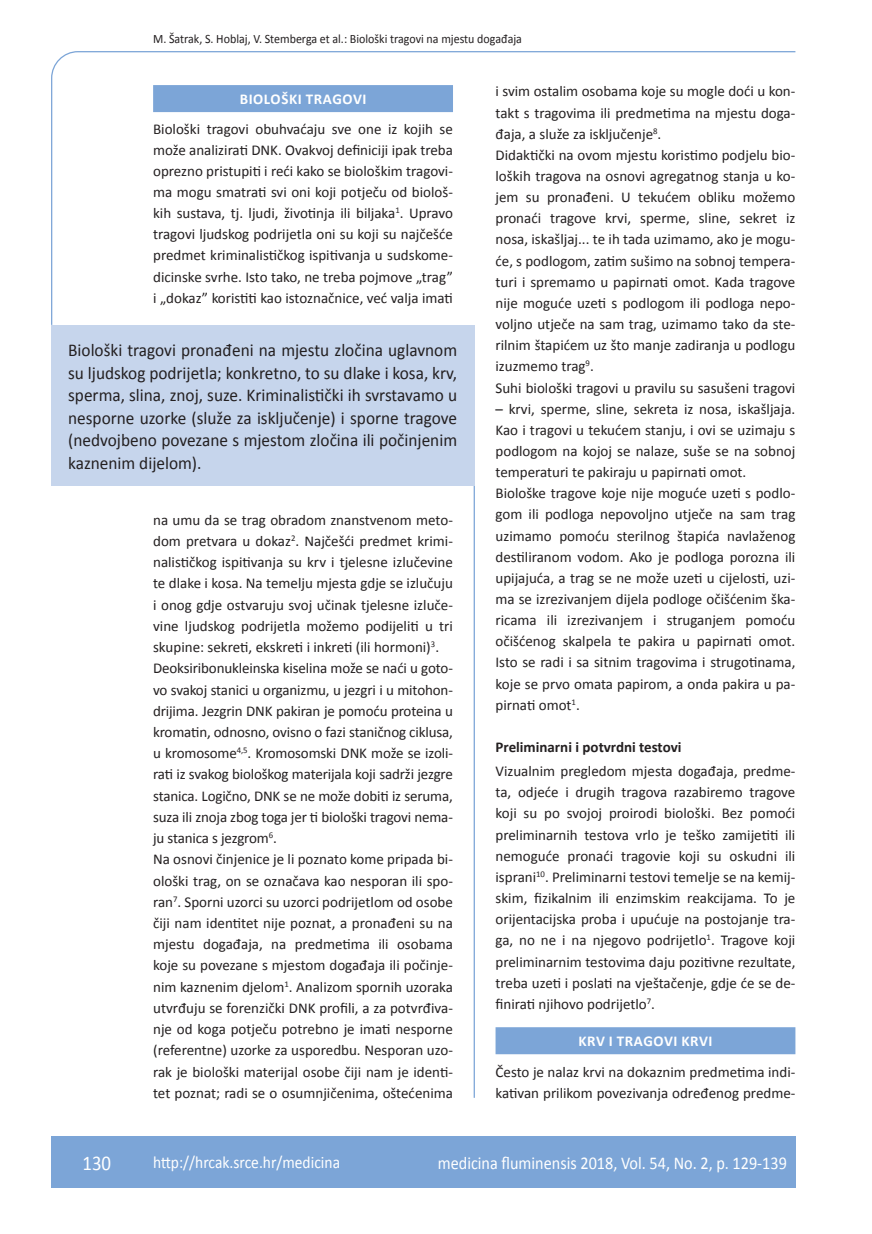
<style>
.page{position:relative;width:872px;height:1234px;background:#fff}
.page>*{position:absolute;margin:0;border:0;box-sizing:border-box;transform-origin:0 0}
.t1{font:21px "Calibri";color:#fff;scale:.9 1}
.t2{font:18px/22.5px "Calibri";color:#231f20;text-align:justify;scale:.96 1}
.t3{font:18px "Calibri";color:#fff;scale:.9 1}
.t4{font:17.25px "Calibri";color:#fff;scale:.9 1}
.t5{font:15px/21.1px "Calibri";color:#231f20}
.t6{font:700 15px "Calibri";letter-spacing:.04em;color:#fff}
.t7{font:700 15px "Calibri";color:#231f20}
.t8{font:12.75px "Calibri";color:#231f20;scale:.94 1}
</style>
<div class="page">
<svg style="left:51px;top:51px;width:745px;height:275px"></svg>
<hr style="left:473px;top:485px;width:2px;height:612px;background:#7ca5d7">
<div style="left:51px;top:1135px;width:744px;height:51px;background:#7ca5d7"></div>
<div style="left:153px;top:85px;width:300px;height:27px;background:#7ca5d7"></div>
<div style="left:495px;top:1026px;width:300px;height:27px;background:#7ca5d7"></div>
<div style="left:51px;top:325px;width:423px;height:160px;background:#c6d5ec"></div>
<p class="t8" style="left:153px;top:30px;width:394px">M. Šatrak, S. Hoblaj, V. Stemberga et al.: Biološki tragovi na mjestu događaja</p>
<p class="t6" style="left:240px;top:90px;width:128px">BIOLOŠKI TRAGOVI</p>
<p class="t5" style="left:153px;top:118px;width:301px;text-align:justify">Biološki tragovi obuhvaćaju sve one iz kojih se može analizirati DNK. Ovakvoj definiciji ipak treba oprezno pristupiti i reći kako se biološkim tragovi&shy;ma mogu smatrati svi oni koji potječu od biološ&shy;kih sustava, tj. ljudi, životinja ili biljaka<sup>1</sup>. Upravo tragovi ljudskog podrijetla oni su koji su najčešće predmet kriminalističkog ispitivanja u sudskome&shy;dicinske svrhe. Isto tako, ne treba pojmove „trag” i „dokaz” koristiti kao istoznačnice, već valja imati</p>
<p class="t2" style="left:68px;top:338px;width:406px">Biološki tragovi pronađeni na mjestu zločina uglavnom su ljudskog podrijetla; konkretno, to su dlake i kosa, krv, sperma, slina, znoj, suze. Kriminalistički ih svrstavamo u nesporne uzorke (služe za isključenje) i sporne tragove (nedvojbeno povezane s mjestom zločina ili počinjenim kaznenim dijelom).</p>
<p class="t5" style="left:153px;top:508px;width:301px">na umu da se trag obradom znanstvenom meto&shy;dom pretvara u dokaz<sup>2</sup>. Najčešći predmet krimi&shy;nalističkog ispitivanja su krv i tjelesne izlučevine te dlake i kosa. Na temelju mjesta gdje se izlučuju i onog gdje ostvaruju svoj učinak tjelesne izluče&shy;vine ljudskog podrijetla možemo podijeliti u tri skupine: sekreti, ekskreti i inkreti (ili hormoni)<sup>3</sup>.<br>Deoksiribonukleinska kiselina može se naći u goto&shy;vo svakoj stanici u organizmu, u jezgri i u mitohon&shy;drijima. Jezgrin DNK pakiran je pomoću proteina u kromatin, odnosno, ovisno o fazi staničnog ciklusa, u kromosome<sup>4,5</sup>. Kromosomski DNK može se izoli&shy;rati iz svakog biološkog materijala koji sadrži jezgre stanica. Logično, DNK se ne može dobiti iz seruma, suza ili znoja zbog toga jer ti biološki tragovi nema&shy;ju stanica s jezgrom<sup>6</sup>.<br>Na osnovi činjenice je li poznato kome pripada bi&shy;ološki trag, on se označava kao nesporan ili spo&shy;ran<sup>7</sup>. Sporni uzorci su uzorci podrijetlom od osobe čiji nam identitet nije poznat, a pronađeni su na mjestu događaja, na predmetima ili osobama koje su povezane s mjestom događaja ili počinje&shy;nim kaznenim djelom<sup>1</sup>. Analizom spornih uzoraka utvrđuju se forenzički DNK profili, a za potvrđiva&shy;nje od koga potječu potrebno je imati nesporne (referentne) uzorke za usporedbu. Nesporan uzo&shy;rak je biološki materijal osobe čiji nam je identi&shy;tet poznat; radi se o osumnjičenima, oštećenima</p>
<p class="t5" style="left:495px;top:80px;width:301px">i svim ostalim osobama koje su mogle doći u kon&shy;takt s tragovima ili predmetima na mjestu doga&shy;đaja, a služe za isključenje<sup>8</sup>.<br>Didaktički na ovom mjestu koristimo podjelu bio&shy;loških tragova na osnovi agregatnog stanja u ko&shy;jem su pronađeni. U tekućem obliku možemo pronaći tragove krvi, sperme, sline, sekret iz nosa, iskašljaj... te ih tada uzimamo, ako je mogu&shy;će, s podlogom, zatim sušimo na sobnoj tempera&shy;turi i spremamo u papirnati omot. Kada tragove nije moguće uzeti s podlogom ili podloga nepo&shy;voljno utječe na sam trag, uzimamo tako da ste&shy;rilnim štapićem uz što manje zadiranja u podlogu izuzmemo trag<sup>9</sup>.<br>Suhi biološki tragovi u pravilu su sasušeni tragovi</p>
<p class="t5" style="left:495px;top:397px;width:301px">– krvi, sperme, sline, sekreta iz nosa, iskašljaja.<br>Kao i tragovi u tekućem stanju, i ovi se uzimaju s podlogom na kojoj se nalaze, suše se na sobnoj temperaturi te pakiraju u papirnati omot.<br>Biološke tragove koje nije moguće uzeti s podlo&shy;gom ili podloga nepovoljno utječe na sam trag uzimamo pomoću sterilnog štapića navlaženog destiliranom vodom. Ako je podloga porozna ili upijajuća, a trag se ne može uzeti u cijelosti, uzi&shy;ma se izrezivanjem dijela podloge očišćenim ška&shy;ricama ili izrezivanjem i struganjem pomoću očišćenog skalpela te pakira u papirnati omot.<br>Isto se radi i sa sitnim tragovima i strugotinama, koje se prvo omata papirom, a onda pakira u pa&shy;pirnati omot<sup>1</sup>.</p>
<p class="t7" style="left:495px;top:737px;width:187px">Preliminarni i potvrdni testovi</p>
<p class="t5" style="left:495px;top:759px;width:301px;text-align:justify">Vizualnim pregledom mjesta događaja, predme&shy;ta, odjeće i drugih tragova razabiremo tragove koji su po svojoj proirodi biološki. Bez pomoći preliminarnih testova vrlo je teško zamijetiti ili nemoguće pronaći tragovie koji su oskudni ili isprani<sup>10</sup>. Preliminarni testovi temelje se na kemij&shy;skim, fizikalnim ili enzimskim reakcijama. To je orijentacijska proba i upućuje na postojanje tra&shy;ga, no ne i na njegovo podrijetlo<sup>1</sup>. Tragove koji preliminarnim testovima daju pozitivne rezultate, treba uzeti i poslati na vještačenje, gdje će se de&shy;finirati njihovo podrijetlo<sup>7</sup>.</p>
<p class="t6" style="left:578px;top:1031px;width:136px">KRV I TRAGOVI KRVI</p>
<p class="t5" style="left:495px;top:1060px;width:301px">Često je nalaz krvi na dokaznim predmetima indi&shy;kativan prilikom povezivanja određenog predme-</p>
<h1 class="t1" style="left:82px;top:1149px;width:33px">130</h1>
<p class="t4" style="left:153px;top:1150px;width:209px">http://hrcak.srce.hr/medicina</p>
<p class="t3" style="left:438px;top:1151px;width:389px">medicina fluminensis 2018, Vol. 54, No. 2, p. 129-139</p>
</div>
